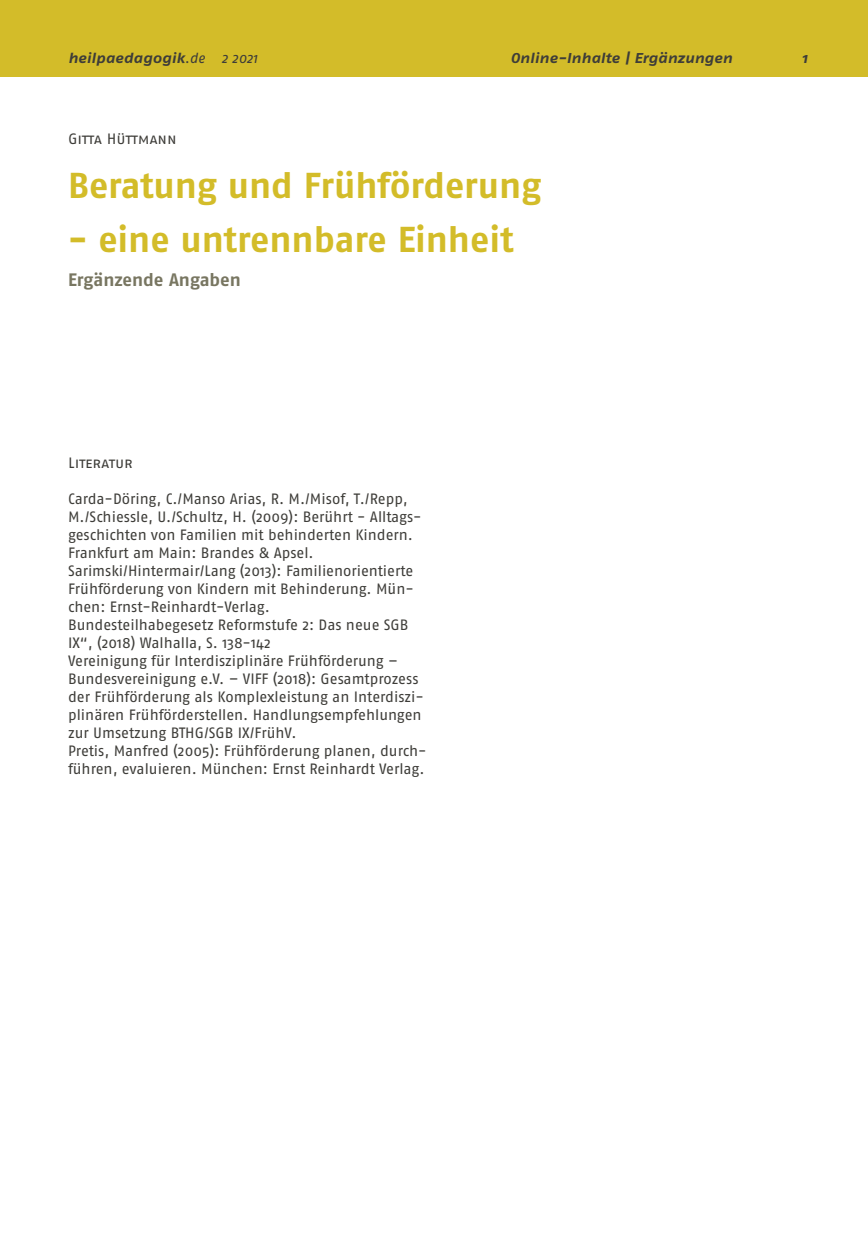
<style>
.page{position:relative;width:868px;height:1242px;background:#fff}
.page>*{position:absolute;margin:0;border:0;box-sizing:border-box;transform-origin:0 0}
.Head_gelb_groß{font:700 36px "Fago No";letter-spacing:-.005em;color:#d3bc29}
.Head_gelb_klein{font:700 18px "Fago No";color:#787661}
.Text{font:15px/18px "Fago No";letter-spacing:-.005em;color:#3e3d39}
.Autor{font:15px "Fago No Regular Caps";letter-spacing:-.01em;color:#3e3d39}
.t1{font:italic 700 14.25px "Fago Ex";color:#3e3d39}
.s1{font-family:"Fago No";font-weight:400}
</style>
<div class="page">
<div style="left:0;top:0;width:867px;height:77px;background:#d3bc29"></div>
<p class="t1" style="left:68px;top:49px;width:191px">heilpaedagogik<span class="s1">.de 2 2021</span></p>
<p class="t1" style="left:510px;top:49px;width:223px">Online-Inhalte | Ergänzungen</p>
<p class="t1" style="left:801px;top:49px;width:7px">1</p>
<p class="Autor" style="left:68px;top:130px;width:110px">Gitta Hüttmann</p>
<p class="Head_gelb_groß" style="left:68px;top:164px;width:474px">Beratung und Frühförderung</p>
<p class="Head_gelb_groß" style="left:68px;top:218px;width:447px">- eine untrennbare Einheit</p>
<p class="Head_gelb_klein" style="left:68px;top:270px;width:174px">Ergänzende Angaben</p>
<p class="Autor" style="left:68px;top:454px;width:66px">Literatur</p>
<p class="Text" style="left:68px;top:490px;width:355px">Carda-Döring, C./Manso Arias, R. M./Misof, T./Repp, M./Schiessle, U./Schultz, H. (2009): Berührt - Alltags&shy;geschichten von Familien mit behinderten Kindern.<br>Frankfurt am Main: Brandes &amp; Apsel.</p>
<p class="Text" style="left:68px;top:562px;width:347px;text-align:justify">Sarimski/Hintermair/Lang (2013): Familienorientierte Frühförderung von Kindern mit Behinderung. Mün&shy;chen: Ernst-Reinhardt-Verlag.</p>
<p class="Text" style="left:68px;top:616px;width:342px">Bundesteilhabegesetz Reformstufe 2: Das neue SGB<br>IX“, (2018) Walhalla, S. 138-142</p>
<p class="Text" style="left:68px;top:652px;width:357px">Vereinigung für Interdisziplinäre Frühförderung – Bundesvereinigung e.V. – VIFF (2018): Gesamtprozess der Frühförderung als Komplexleistung an Interdiszi&shy;plinären Frühförderstellen. Handlungsempfehlungen zur Umsetzung BTHG/SGB IX/FrühV.</p>
<p class="Text" style="left:68px;top:742px;width:360px">Pretis, Manfred (2005): Frühförderung planen, durch&shy;führen, evaluieren. München: Ernst Reinhardt Verlag.</p>
</div>
